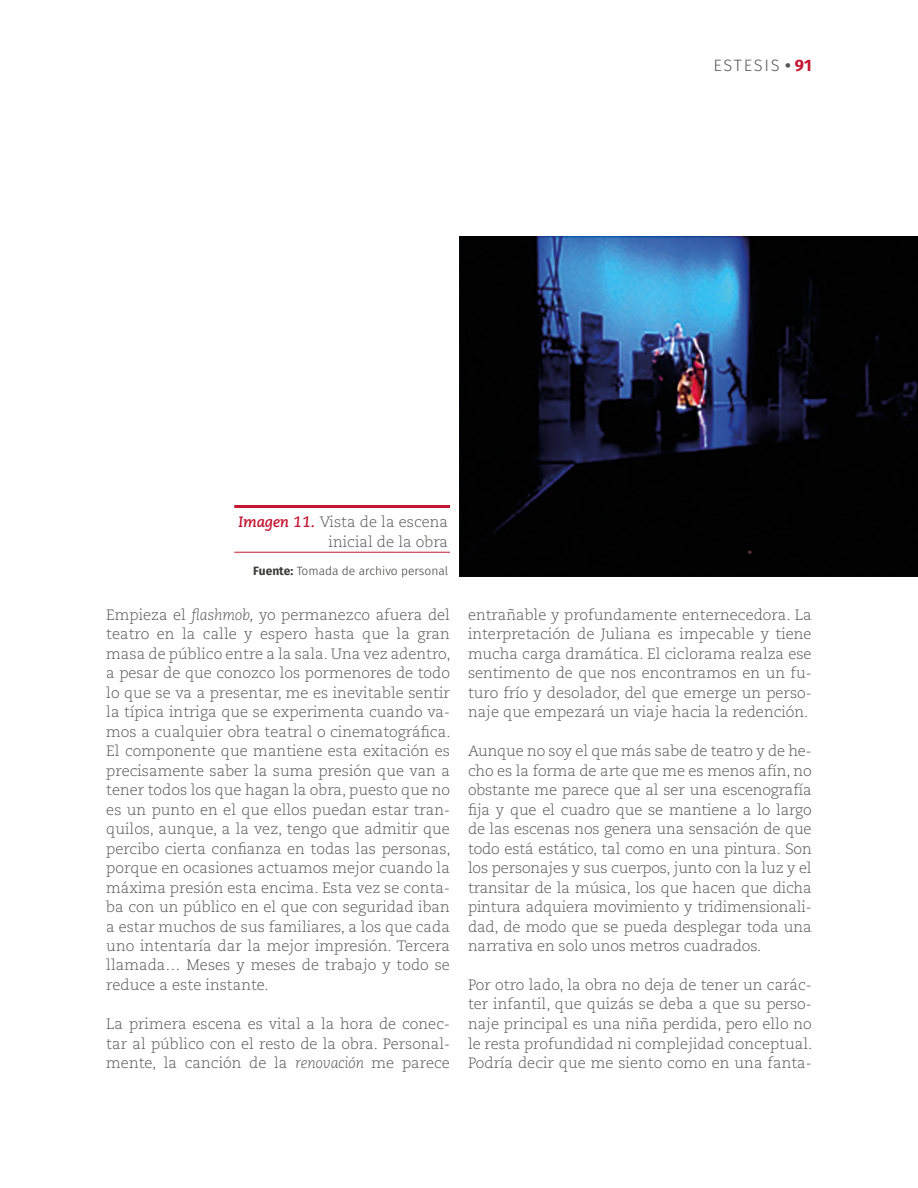
<style>
.page{position:relative;width:918px;height:1188px;background:#fff}
.page>*{position:absolute;margin:0;border:0;box-sizing:border-box;transform-origin:0 0}
.t1{font:300 16.5px "Fira Sans";letter-spacing:.1em;color:#575756}
.t2{font:300 15px/19.5px "Caecilia LT Std";color:#575756;text-align:justify}
.t3{font:300 12px "Fira Sans";color:#3c3c3b}
.s1{font-weight:700}
.s2{font-weight:700;color:#c31632}
.s3{font-weight:700;font-style:italic;color:#c31632}
.s4{font-style:italic}
</style>
<div class="page">
<img style="left:459px;top:237px;width:459px;height:340px">
<hr style="left:234px;top:505px;width:216px;height:3px;background:#c31632">
<hr style="left:234px;top:552px;width:216px;height:1px;background:#c31632">
<p class="t1" style="left:713px;top:53px;width:100px">ESTESIS <span class="s1">•</span> <span class="s2">91</span></p>
<p class="t2" style="left:238px;top:513px;width:211px;text-align:right"><span class="s3">Imagen 11.</span> Vista de la escena inicial de la obra</p>
<p class="t3" style="left:253px;top:563px;width:197px"><span class="s1">Fuente:</span> Tomada de archivo personal</p>
<p class="t2" style="left:106px;top:605px;width:346px">Empieza el <span class="s4">flashmob,</span> yo permanezco afuera del teatro en la calle y espero hasta que la gran masa de público entre a la sala. Una vez adentro, a pesar de que conozco los pormenores de todo lo que se va a presentar, me es inevitable sentir la típica intriga que se experimenta cuando va&shy;mos a cualquier obra teatral o cinematográfica.<br>El componente que mantiene esta exitación es precisamente saber la suma presión que van a tener todos los que hagan la obra, puesto que no es un punto en el que ellos puedan estar tran&shy;quilos, aunque, a la vez, tengo que admitir que percibo cierta confianza en todas las personas, porque en ocasiones actuamos mejor cuando la máxima presión esta encima. Esta vez se conta&shy;ba con un público en el que con seguridad iban a estar muchos de sus familiares, a los que cada uno intentaría dar la mejor impresión. Tercera llamada… Meses y meses de trabajo y todo se reduce a este instante.</p>
<p class="t2" style="left:106px;top:1014px;width:345px">La primera escena es vital a la hora de conec&shy;tar al público con el resto de la obra. Personal&shy;mente, la canción de la <span class="s4">renovación</span> me parece</p>
<p class="t2" style="left:468px;top:605px;width:345px">entrañable y profundamente enternecedora. La interpretación de Juliana es impecable y tiene mucha carga dramática. El ciclorama realza ese sentimento de que nos encontramos en un fu&shy;turo frío y desolador, del que emerge un perso&shy;naje que empezará un viaje hacia la redención.</p>
<p class="t2" style="left:468px;top:741px;width:345px">Aunque no soy el que más sabe de teatro y de he&shy;cho es la forma de arte que me es menos afín, no obstante me parece que al ser una escenografía fija y que el cuadro que se mantiene a lo largo de las escenas nos genera una sensación de que todo está estático, tal como en una pintura. Son los personajes y sus cuerpos, junto con la luz y el transitar de la música, los que hacen que dicha pintura adquiera movimiento y tridimensionali&shy;dad, de modo que se pueda desplegar toda una narrativa en solo unos metros cuadrados.</p>
<p class="t2" style="left:468px;top:975px;width:346px">Por otro lado, la obra no deja de tener un carác&shy;ter infantil, que quizás se deba a que su perso&shy;naje principal es una niña perdida, pero ello no le resta profundidad ni complejidad conceptual.<br>Podría decir que me siento como en una fanta-</p>
</div>
